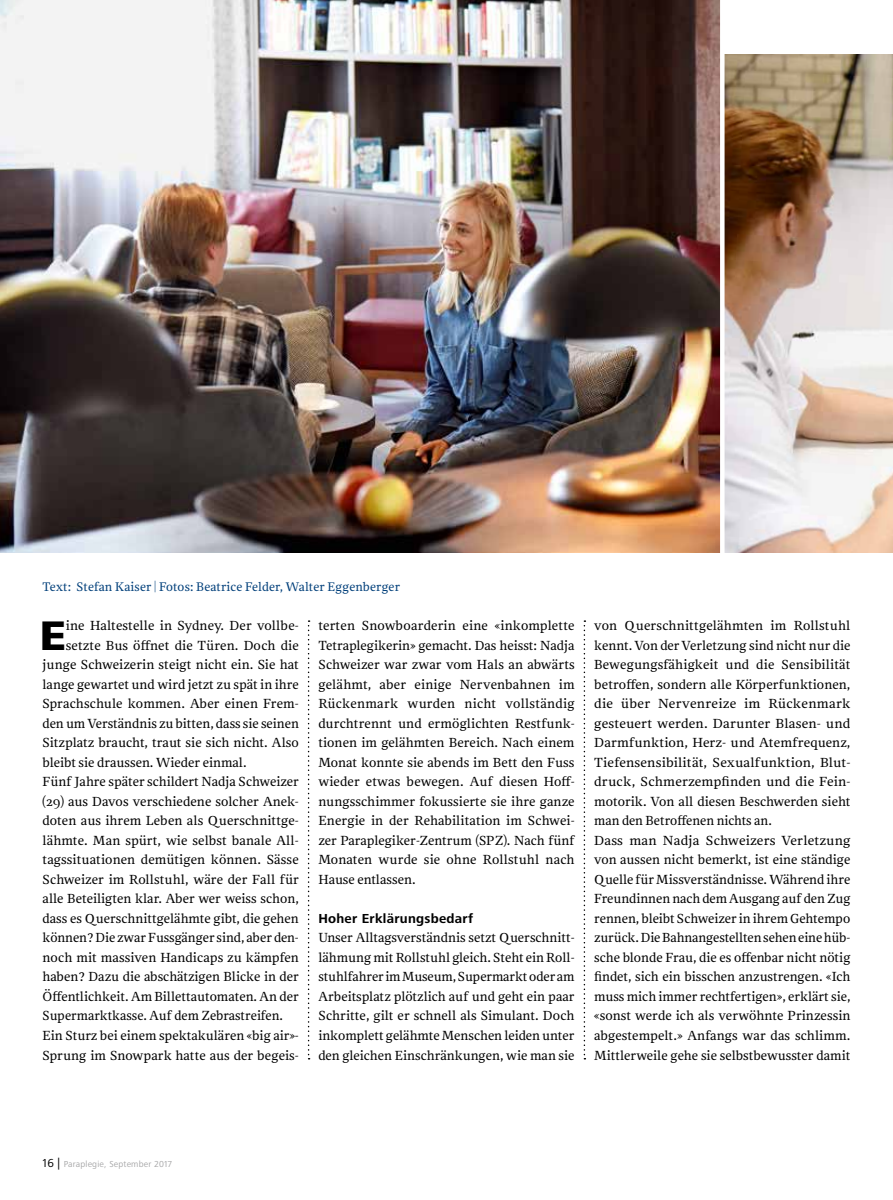
<style>
.page{position:relative;width:893px;height:1200px;background:#fff}
.page>*{position:absolute;margin:0;border:0;box-sizing:border-box;transform-origin:0 0}
.t1{font:800 42.75px "Frutiger Next Pro";color:#000}
.t2{font:13.5px/19.5px "NN Rekja";color:#000;text-align:justify}
.t3{font:700 13.5px "Frutiger Next Pro";letter-spacing:.02em;color:#000}
.t4{font:12.75px "NN Rekja";letter-spacing:.01em;color:#003f7a}
.t5{font:9px "Frutiger Next Pro";letter-spacing:.02em;color:#a7a7a8}
.s1{font-size:12px;color:#000}
</style>
<div class="page">
<svg style="left:584px;top:620px;width:1px;height:439px"></svg>
<svg style="left:308px;top:620px;width:2px;height:439px"></svg>
<img style="left:0;top:0;width:720px;height:552px">
<img style="left:724px;top:54px;width:169px;height:498px">
<p class="t4" style="left:43px;top:579px;width:359px">Text: Stefan Kaiser | Fotos: Beatrice Felder, Walter Eggenberger</p>
<h1 class="t1" style="left:40px;top:610px;width:28px">E</h1>
<p class="t2" style="left:66px;top:615px;width:234px">ine Haltestelle in Sydney. Der vollbe-</p>
<p class="t2" style="left:66px;top:635px;width:234px">setzte Bus öffnet die Türen. Doch die</p>
<p class="t2" style="left:43px;top:654px;width:258px">junge Schweizerin steigt nicht ein. Sie hat</p>
<p class="t2" style="left:43px;top:674px;width:258px">lange gewartet und wird jetzt zu spät in ihre</p>
<p class="t2" style="left:43px;top:693px;width:258px">Sprachschule kommen. Aber einen Frem-</p>
<p class="t2" style="left:43px;top:713px;width:258px">den um Verständnis zu bitten, dass sie seinen</p>
<p class="t2" style="left:43px;top:732px;width:258px">Sitzplatz braucht, traut sie sich nicht. Also</p>
<p class="t2" style="left:43px;top:752px;width:206px">bleibt sie draussen. Wieder einmal.</p>
<p class="t2" style="left:43px;top:771px;width:258px">Fünf Jahre später schildert Nadja Schweizer</p>
<p class="t2" style="left:43px;top:791px;width:258px">(29) aus Davos verschiedene solcher Anek-</p>
<p class="t2" style="left:43px;top:810px;width:258px">doten aus ihrem Leben als Querschnittge-</p>
<p class="t2" style="left:43px;top:830px;width:258px">lähmte. Man spürt, wie selbst banale All-</p>
<p class="t2" style="left:43px;top:849px;width:258px">tagssituationen demütigen können. Sässe</p>
<p class="t2" style="left:43px;top:869px;width:258px">Schweizer im Rollstuhl, wäre der Fall für</p>
<p class="t2" style="left:43px;top:888px;width:258px">alle Beteiligten klar. Aber wer weiss schon,</p>
<p class="t2" style="left:43px;top:908px;width:258px">dass es Querschnittgelähmte gibt, die gehen</p>
<p class="t2" style="left:43px;top:927px;width:258px">können? Die zwar Fussgänger sind, aber den-</p>
<p class="t2" style="left:43px;top:947px;width:258px">noch mit massiven Handicaps zu kämpfen</p>
<p class="t2" style="left:43px;top:966px;width:258px">haben? Dazu die abschätzigen Blicke in der</p>
<p class="t2" style="left:43px;top:986px;width:258px">Öffentlichkeit. Am Billettautomaten. An der</p>
<p class="t2" style="left:43px;top:1005px;width:242px">Supermarktkasse. Auf dem Zebrastreifen.</p>
<p class="t2" style="left:43px;top:1025px;width:258px">Ein Sturz bei einem spektakulären «big air»-</p>
<p class="t2" style="left:43px;top:1044px;width:258px">Sprung im Snowpark hatte aus der begeis-</p>
<p class="t2" style="left:318px;top:615px;width:258px">terten Snowboarderin eine «inkomplette Tetraplegikerin» gemacht. Das heisst: Nadja Schweizer war zwar vom Hals an abwärts gelähmt, aber einige Nervenbahnen im Rückenmark wurden nicht vollständig durchtrennt und ermöglichten Restfunk&shy;tionen im gelähmten Bereich. Nach einem Monat konnte sie abends im Bett den Fuss wieder etwas bewegen. Auf diesen Hoff&shy;nungsschimmer fokussierte sie ihre ganze Energie in der Rehabilitation im Schwei&shy;zer Paraplegiker-Zentrum (SPZ). Nach fünf Monaten wurde sie ohne Rollstuhl nach Hause entlassen.</p>
<p class="t3" style="left:318px;top:910px;width:156px">Hoher Erklärungsbedarf</p>
<p class="t2" style="left:318px;top:927px;width:258px">Unser Alltagsverständnis setzt Querschnitt&shy;lähmung mit Rollstuhl gleich. Steht ein Roll&shy;stuhlfahrer im Museum, Supermarkt oder am Arbeitsplatz plötzlich auf und geht ein paar Schritte, gilt er schnell als Simulant. Doch inkomplett gelähmte Menschen leiden unter den gleichen Einschränkungen, wie man sie</p>
<p class="t2" style="left:594px;top:615px;width:258px;text-align:left">von Querschnittgelähmten im Rollstuhl kennt. Von der Verletzung sind nicht nur die Bewegungsfähigkeit und die Sensibilität betroffen, sondern alle Körperfunktionen, die über Nervenreize im Rückenmark gesteuert werden. Darunter Blasen- und Darmfunktion, Herz- und Atemfrequenz, Tiefensensibilität, Sexualfunktion, Blut&shy;druck, Schmerzempfinden und die Fein&shy;motorik. Von all diesen Beschwerden sieht man den Betroffenen nichts an.<br>Dass man Nadja Schweizers Verletzung von aussen nicht bemerkt, ist eine ständige Quelle für Missverständnisse. Während ihre Freundinnen nach dem Ausgang auf den Zug rennen, bleibt Schweizer in ihrem Gehtempo zurück. Die Bahnangestellten sehen eine hüb&shy;sche blonde Frau, die es offenbar nicht nötig findet, sich ein bisschen anzustrengen. «Ich muss mich immer rechtfertigen», erklärt sie, «sonst werde ich als verwöhnte Prinzessin abgestempelt.» Anfangs war das schlimm.<br>Mittlerweile gehe sie selbstbewusster damit</p>
<p class="t5" style="left:43px;top:1158px;width:131px"><span class="s1">16 |</span> Paraplegie, September 2017</p>
</div>
